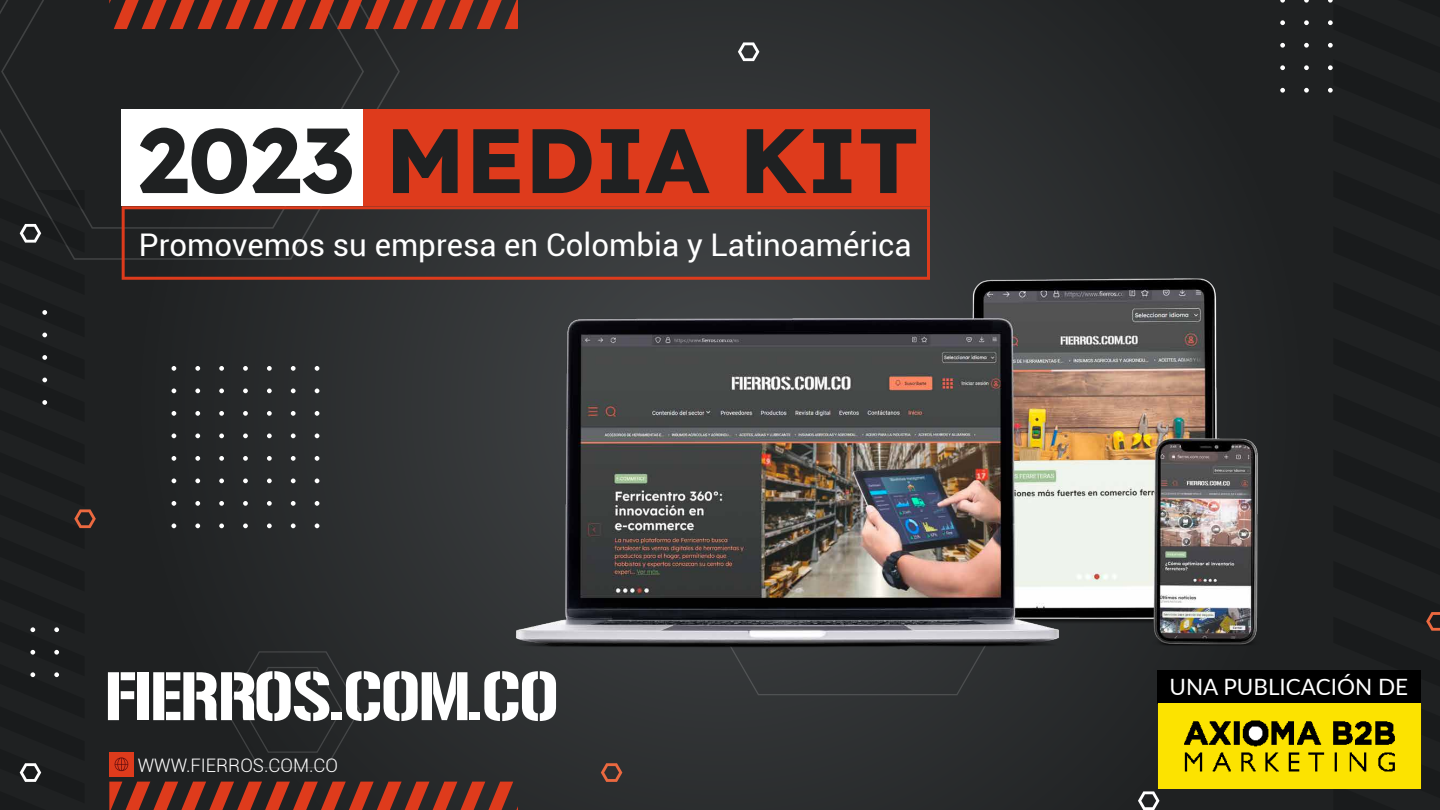
<style>
.page{position:relative;width:1440px;height:810px;background:#292b2c}
.page>*{position:absolute;margin:0;border:0;box-sizing:border-box;transform-origin:0 0}
.t1{font:700 91.2px "Lexend";color:#1f2122}
.t2{font:31.2px "Roboto";color:#fff}
.t3{font:22.5px "Lato";color:#fff}
.t4{font:300 18.6px "Roboto";color:#fff}
</style>
<div class="page">
<div style="left:109px;top:752px;width:25px;height:24px;background:#de3b1c"></div>
<svg style="left:115px;top:757px;width:13px;height:14px"></svg>
<div style="left:0;top:0;width:400px;height:260px;background:#1f2122"></div>
<svg style="left:513px;top:0;width:5px;height:29px"></svg>
<svg style="left:109px;top:0;width:404px;height:29px"></svg>
<svg style="left:109px;top:782px;width:404px;height:28px"></svg>
<svg style="left:738px;top:42px;width:21px;height:19px"></svg>
<svg style="left:1138px;top:791px;width:22px;height:19px"></svg>
<svg style="left:172px;top:366px;width:4px;height:5px"></svg>
<svg style="left:172px;top:388px;width:4px;height:5px"></svg>
<svg style="left:172px;top:411px;width:4px;height:5px"></svg>
<svg style="left:172px;top:433px;width:4px;height:5px"></svg>
<svg style="left:172px;top:456px;width:4px;height:5px"></svg>
<svg style="left:172px;top:479px;width:4px;height:4px"></svg>
<svg style="left:172px;top:501px;width:4px;height:5px"></svg>
<svg style="left:172px;top:524px;width:4px;height:4px"></svg>
<svg style="left:195px;top:366px;width:5px;height:5px"></svg>
<svg style="left:195px;top:388px;width:5px;height:5px"></svg>
<svg style="left:195px;top:411px;width:5px;height:5px"></svg>
<svg style="left:195px;top:433px;width:5px;height:5px"></svg>
<svg style="left:195px;top:456px;width:5px;height:5px"></svg>
<svg style="left:195px;top:479px;width:5px;height:4px"></svg>
<svg style="left:195px;top:501px;width:5px;height:5px"></svg>
<svg style="left:195px;top:524px;width:5px;height:4px"></svg>
<svg style="left:219px;top:366px;width:5px;height:5px"></svg>
<svg style="left:219px;top:388px;width:5px;height:5px"></svg>
<svg style="left:219px;top:411px;width:5px;height:5px"></svg>
<svg style="left:219px;top:433px;width:5px;height:5px"></svg>
<svg style="left:219px;top:456px;width:5px;height:5px"></svg>
<svg style="left:219px;top:479px;width:5px;height:4px"></svg>
<svg style="left:219px;top:501px;width:5px;height:5px"></svg>
<svg style="left:219px;top:524px;width:5px;height:4px"></svg>
<svg style="left:243px;top:366px;width:5px;height:5px"></svg>
<svg style="left:243px;top:388px;width:5px;height:5px"></svg>
<svg style="left:243px;top:411px;width:5px;height:5px"></svg>
<svg style="left:243px;top:433px;width:5px;height:5px"></svg>
<svg style="left:243px;top:456px;width:5px;height:5px"></svg>
<svg style="left:243px;top:479px;width:5px;height:4px"></svg>
<svg style="left:243px;top:501px;width:5px;height:5px"></svg>
<svg style="left:243px;top:524px;width:5px;height:4px"></svg>
<svg style="left:267px;top:366px;width:5px;height:5px"></svg>
<svg style="left:267px;top:388px;width:5px;height:5px"></svg>
<svg style="left:267px;top:411px;width:5px;height:5px"></svg>
<svg style="left:267px;top:433px;width:5px;height:5px"></svg>
<svg style="left:267px;top:456px;width:5px;height:5px"></svg>
<svg style="left:267px;top:479px;width:5px;height:4px"></svg>
<svg style="left:267px;top:501px;width:5px;height:5px"></svg>
<svg style="left:267px;top:524px;width:5px;height:4px"></svg>
<svg style="left:291px;top:366px;width:5px;height:5px"></svg>
<svg style="left:291px;top:388px;width:5px;height:5px"></svg>
<svg style="left:291px;top:411px;width:5px;height:5px"></svg>
<svg style="left:291px;top:433px;width:5px;height:5px"></svg>
<svg style="left:291px;top:456px;width:5px;height:5px"></svg>
<svg style="left:291px;top:479px;width:5px;height:4px"></svg>
<svg style="left:291px;top:501px;width:5px;height:5px"></svg>
<svg style="left:291px;top:524px;width:5px;height:4px"></svg>
<svg style="left:315px;top:366px;width:4px;height:5px"></svg>
<svg style="left:315px;top:388px;width:4px;height:5px"></svg>
<svg style="left:315px;top:411px;width:4px;height:5px"></svg>
<svg style="left:315px;top:433px;width:4px;height:5px"></svg>
<svg style="left:315px;top:456px;width:4px;height:5px"></svg>
<svg style="left:315px;top:479px;width:4px;height:4px"></svg>
<svg style="left:315px;top:501px;width:4px;height:5px"></svg>
<svg style="left:315px;top:524px;width:4px;height:4px"></svg>
<svg style="left:1280px;top:0;width:5px;height:3px"></svg>
<svg style="left:1280px;top:20px;width:5px;height:5px"></svg>
<svg style="left:1280px;top:43px;width:5px;height:5px"></svg>
<svg style="left:1280px;top:65px;width:5px;height:5px"></svg>
<svg style="left:1280px;top:88px;width:5px;height:5px"></svg>
<svg style="left:1304px;top:0;width:5px;height:3px"></svg>
<svg style="left:1304px;top:20px;width:5px;height:5px"></svg>
<svg style="left:1304px;top:43px;width:5px;height:5px"></svg>
<svg style="left:1304px;top:65px;width:5px;height:5px"></svg>
<svg style="left:1304px;top:88px;width:5px;height:5px"></svg>
<div style="left:1328px;top:0;width:112px;height:810px;background:#1f2122"></div>
<div style="left:0;top:190px;width:96px;height:620px;background:#1f2122"></div>
<svg style="left:601px;top:763px;width:21px;height:19px"></svg>
<div style="left:363px;top:109px;width:567px;height:97px;background:#de3b1c"></div>
<div style="left:122px;top:109px;width:241px;height:97px;background:#fff"></div>
<svg style="left:122px;top:206px;width:362px;height:74px"></svg>
<img style="left:1157px;top:704px;width:264px;height:85px">
<img style="left:484px;top:158px;width:845px;height:603px">
<svg style="left:108px;top:672px;width:27px;height:48px"></svg>
<div style="left:138px;top:672px;width:11px;height:48px;background:#fff"></div>
<svg style="left:153px;top:651px;width:314px;height:117px"></svg>
<div style="left:470px;top:713px;width:10px;height:7px;background:#fff"></div>
<svg style="left:484px;top:671px;width:72px;height:50px"></svg>
<h1 class="t1" style="left:138px;top:87px;width:783px">2023 MEDIA KIT</h1>
<p class="t2" style="left:139px;top:223px;width:774px">Promovemos su empresa en Colombia y Latinoamérica</p>
<p class="t4" style="left:138px;top:752px;width:202px">WWW.FIERROS.COM.CO</p>
<p class="t3" style="left:1170px;top:671px;width:240px">UNA PUBLICACIÓN DE</p>
</div>
